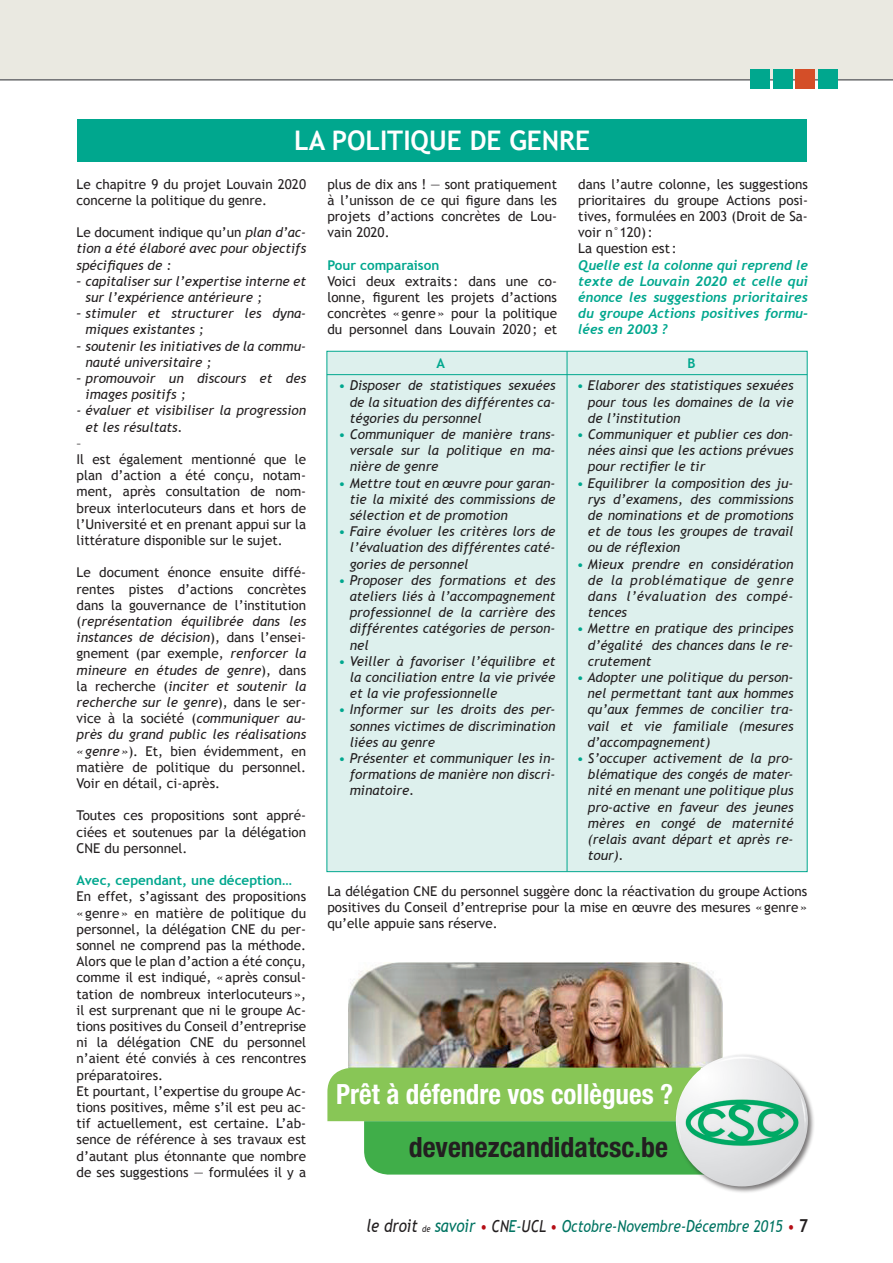
<style>
.page{position:relative;width:893px;height:1263px;background:#fff}
.page>*{position:absolute;margin:0;border:0;box-sizing:border-box;transform-origin:0 0}
.t1{font:700 condensed 27.9px "Helvetica Neue LT Std";color:#fff}
.t2{font:700 condensed 27.9px "Helvetica Neue LT Std";color:#231f20}
.t3{font:700 27px "Trebuchet MS";color:#fff}
.t4{font:italic 16.5px "Trebuchet MS";color:#007462;scale:.85 1}
.t5{font:13.5px/16.2px "Trebuchet MS";color:#231f20;text-align:justify}
.t6{font:italic 13.5px/16.2px "Trebuchet MS";color:#231f20;text-align:justify}
.t7{font:italic 700 13.5px/16.2px "Trebuchet";color:#00a78e;text-align:justify}
.t8{font:700 13.5px "Trebuchet MS";color:#00a78e}
.s1{font-style:normal}
.s2{font-style:italic}
.s3{color:#00a78e}
.s4{font-size:17.85px;color:#231f20}
.s5{font-size:9px;color:#231f20}
.s6{font-size:17.85px}
.s7{color:#b50e16}
.s8{color:#231f20}
.s9{font-weight:700;font-style:normal;font-size:17.85px;color:#231f20}
</style>
<div class="page">
<div style="left:0;top:0;width:893px;height:80px;background:#eae9e1"></div>
<hr style="left:0;top:79px;width:893px;height:2px;background:#6c6d70">
<div style="left:751px;top:69px;width:19px;height:19px;background:#00a78e"></div>
<div style="left:773px;top:69px;width:19px;height:19px;background:#00a78e"></div>
<div style="left:796px;top:69px;width:19px;height:19px;background:#d44e28"></div>
<div style="left:818px;top:69px;width:19px;height:19px;background:#00a78e"></div>
<div style="left:326px;top:351px;width:481px;height:521px;background:#ddf0ed;border:1px solid #00a78e"></div>
<img style="left:348px;top:963px;width:374px;height:105px">
<svg style="left:327px;top:1068px;width:347px;height:106px;background:#6fbe5a"></svg>
<div style="left:674px;top:1053px;width:142px;height:141px;background:#231f20;opacity:.6"></div>
<img style="left:676px;top:1055px;width:132px;height:131px;border-radius:66px">
<div style="left:77px;top:119px;width:730px;height:43px;background:#00a78e"></div>
<hr style="left:327px;top:374px;width:480px;height:1px;background:#00a78e">
<hr style="left:567px;top:351px;width:1px;height:520px;background:#00a78e">
<h2 class="t3" style="left:294px;top:123px;width:53px">La politique</h2>
<h2 class="t3" style="left:470px;top:123px;width:74px">de genre</h2>
<p class="t5" style="left:327px;top:176px;width:231px">plus de dix ans ! — sont pratiquement à l’unisson de ce qui figure dans les projets d’actions concrètes de Lou&shy;vain 2020.</p>
<p class="t8" style="left:327px;top:256px;width:113px">Pour comparaison</p>
<p class="t5" style="left:327px;top:273px;width:231px">Voici deux extraits : dans une co&shy;lonne, figurent les projets d’actions concrètes «genre» pour la politique du personnel dans Louvain 2020; et</p>
<p class="t5" style="left:578px;top:176px;width:231px;text-align:left">dans l’autre colonne, les suggestions prioritaires du groupe Actions posi&shy;tives, formulées en 2003 (Droit de Sa&shy;voir n°120):<br>La question est:</p>
<p class="t7" style="left:578px;top:257px;width:231px">Quelle est la colonne qui reprend le texte de Louvain 2020 et celle qui énonce les suggestions prioritaires du groupe Actions positives formu&shy;lées en 2003 ?</p>
<p class="t5" style="left:77px;top:176px;width:231px">Le chapitre 9 du projet Louvain 2020 concerne la politique du genre.</p>
<p class="t6" style="left:77px;top:224px;width:231px"><span class="s1">Le document indique qu’un</span> plan d’ac&shy;tion a été élaboré avec pour objectifs spécifiques de :</p>
<p class="t6" style="left:86px;top:273px;width:222px;text-indent:-9px">– capitaliser sur l’expertise interne et sur l’expérience antérieure ;</p>
<p class="t6" style="left:86px;top:305px;width:222px;text-indent:-9px">– stimuler et structurer les dyna&shy;miques existantes ;</p>
<p class="t6" style="left:86px;top:338px;width:222px;text-indent:-9px">– soutenir les initiatives de la commu&shy;nauté universitaire ;</p>
<p class="t6" style="left:86px;top:370px;width:222px;text-indent:-9px">– promouvoir un discours et des images positifs ;</p>
<p class="t6" style="left:86px;top:403px;width:222px;text-indent:-9px">- évaluer et visibiliser la progression et les résultats.</p>
<p class="t5" style="left:77px;top:435px;width:231px;text-align:left">–<br>Il est également mentionné que le plan d’action a été conçu, notam&shy;ment, après consultation de nom&shy;breux interlocuteurs dans et hors de l’Université et en prenant appui sur la littérature disponible sur le sujet.</p>
<p class="t5" style="left:77px;top:565px;width:231px">Le document énonce ensuite diffé&shy;rentes pistes d’actions concrètes dans la gouvernance de l’institution (<span class="s2">représentation équilibrée dans les instances de décision</span>), dans l’ensei&shy;gnement (par exemple, <span class="s2">renforcer la mineure en études de genre</span>), dans la recherche (<span class="s2">inciter et soutenir la recherche sur le genre</span>), dans le ser&shy;vice à la société (<span class="s2">communiquer au&shy;près du grand public les réalisations «genre»</span>). Et, bien évidemment, en matière de politique du personnel.<br>Voir en détail, ci-après.</p>
<p class="t5" style="left:77px;top:808px;width:231px">Toutes ces propositions sont appré&shy;ciées et soutenues par la délégation CNE du personnel.</p>
<p class="t8" style="left:77px;top:872px;width:217px">Avec, cependant, une déception…</p>
<p class="t5" style="left:77px;top:889px;width:231px;text-align:left">En effet, s’agissant des propositions «genre» en matière de politique du personnel, la délégation CNE du per&shy;sonnel ne comprend pas la méthode.<br>Alors que le plan d’action a été conçu, comme il est indiqué, «après consul&shy;tation de nombreux interlocuteurs», il est surprenant que ni le groupe Ac&shy;tions positives du Conseil d’entreprise ni la délégation CNE du personnel n’aient été conviés à ces rencontres préparatoires.<br>Et pourtant, l’expertise du groupe Ac&shy;tions positives, même s’il est peu ac&shy;tif actuellement, est certaine. L’ab&shy;sence de référence à ses travaux est d’autant plus étonnante que nombre de ses suggestions — formulées il y a</p>
<p class="t8" style="left:436px;top:355px;width:10px">A</p>
<p class="t6" style="left:350px;top:378px;width:207px;text-indent:-11px"><span class="s3">•</span> Disposer de statistiques sexuées de la situation des différentes ca&shy;tégories du personnel</p>
<p class="t6" style="left:350px;top:426px;width:207px;text-indent:-11px"><span class="s3">•</span> Communiquer de manière trans&shy;versale sur la politique en ma&shy;nière de genre</p>
<p class="t6" style="left:350px;top:475px;width:207px;text-indent:-11px"><span class="s3">•</span> Mettre tout en œuvre pour garan&shy;tie la mixité des commissions de sélection et de promotion</p>
<p class="t6" style="left:350px;top:523px;width:207px;text-indent:-11px"><span class="s3">•</span> Faire évoluer les critères lors de l’évaluation des différentes caté&shy;gories de personnel</p>
<p class="t6" style="left:350px;top:572px;width:207px;text-indent:-11px"><span class="s3">•</span> Proposer des formations et des ateliers liés à l’accompagnement professionnel de la carrière des différentes catégories de person&shy;nel</p>
<p class="t6" style="left:350px;top:653px;width:207px;text-indent:-11px"><span class="s3">•</span> Veiller à favoriser l’équilibre et la conciliation entre la vie privée et la vie professionnelle</p>
<p class="t6" style="left:350px;top:702px;width:207px;text-indent:-11px"><span class="s3">•</span> Informer sur les droits des per&shy;sonnes victimes de discrimination liées au genre</p>
<p class="t6" style="left:350px;top:750px;width:207px;text-indent:-11px"><span class="s3">•</span> Présenter et communiquer les in&shy;formations de manière non discri&shy;minatoire.</p>
<p class="t8" style="left:687px;top:355px;width:10px">B</p>
<p class="t6" style="left:588px;top:378px;width:207px;text-indent:-11px"><span class="s3">•</span> Elaborer des statistiques sexuées pour tous les domaines de la vie de l’institution</p>
<p class="t6" style="left:588px;top:426px;width:207px;text-indent:-11px"><span class="s3">•</span> Communiquer et publier ces don&shy;nées ainsi que les actions prévues pour rectifier le tir</p>
<p class="t6" style="left:588px;top:475px;width:207px;text-indent:-11px"><span class="s3">•</span> Equilibrer la composition des ju&shy;rys d’examens, des commissions de nominations et de promotions et de tous les groupes de travail ou de réflexion</p>
<p class="t6" style="left:588px;top:556px;width:207px;text-indent:-11px"><span class="s3">•</span> Mieux prendre en considération de la problématique de genre dans l’évaluation des compé&shy;tences</p>
<p class="t6" style="left:588px;top:621px;width:207px;text-indent:-11px"><span class="s3">•</span> Mettre en pratique des principes d’égalité des chances dans le re&shy;crutement</p>
<p class="t6" style="left:587px;top:669px;width:208px;text-indent:-11px"><span class="s3">•</span> Adopter une politique du person&shy;nel permettant tant aux hommes qu’aux femmes de concilier tra&shy;vail et vie familiale (mesures d’accompagnement)</p>
<p class="t6" style="left:588px;top:750px;width:207px;text-indent:-11px"><span class="s3">•</span> S’occuper activement de la pro&shy;blématique des congés de mater&shy;nité en menant une politique plus pro-active en faveur des jeunes mères en congé de maternité (relais avant départ et après re&shy;tour).</p>
<p class="t5" style="left:327px;top:883px;width:481px">La délégation CNE du personnel suggère donc la réactivation du groupe Actions positives du Conseil d’entreprise pour la mise en œuvre des mesures «genre» qu’elle appuie sans réserve.</p>
<h1 class="t1" style="left:336px;top:1078px;width:338px">Prêt à défendre vos collègues ?</h1>
<h1 class="t2" style="left:409px;top:1130px;width:261px">devenezcandidatcsc.be</h1>
<p class="t4" style="left:366px;top:1216px;width:521px"><span class="s4">le droit</span> <span class="s5">de</span> <span class="s6">savoir</span> <span class="s7">•</span> <span class="s8">CN</span>E-<span class="s8">UCL</span> <span class="s7">•</span> Octobre-Novembre-Décembre 2015 <span class="s7">•</span> <span class="s9">7</span></p>
</div>
